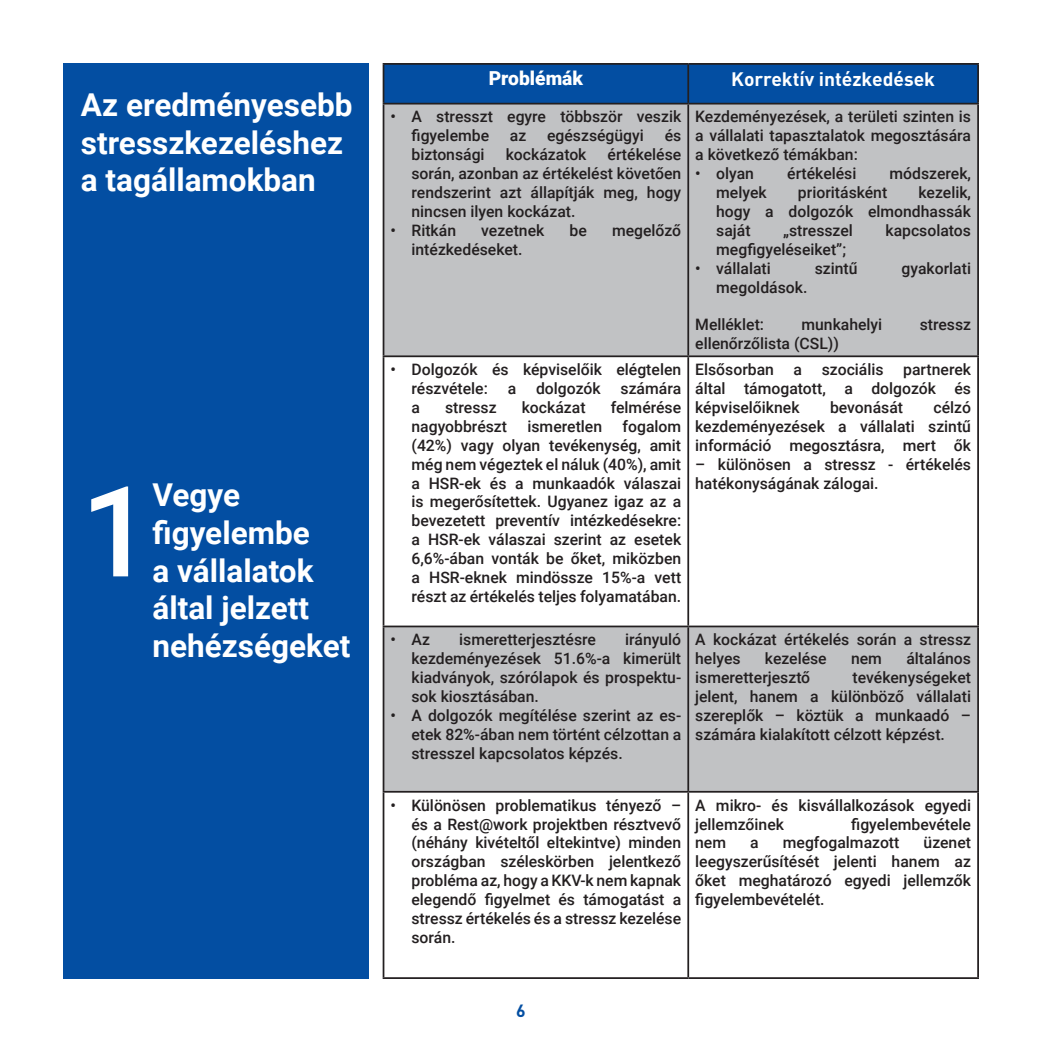
<style>
.page{position:relative;width:1042px;height:1042px;background:#fff}
.page>*{position:absolute;margin:0;border:0;box-sizing:border-box;transform-origin:0 0}
.t1{font:500 126px "Roboto";color:#fff}
.t2{font:700 31.5px/37.8px "Roboto";color:#fff}
.t3{font:700 19.25px "DIN Pro";color:#fff}
.t4{font:900 19.25px "Roboto";color:#fff}
.t5{font:700 17.5px "DIN Pro";color:#034ea2}
.t6{font:500 15.75px/18.9px "Roboto";color:#231f20;text-align:justify}
</style>
<div class="page">
<div style="left:384px;top:65px;width:593px;height:38px;background:#034ea2"></div>
<svg style="left:384px;top:104px;width:593px;height:687px;fill:#c1c2c4"></svg>
<hr style="left:383px;top:63px;width:305px;height:2px;background:#231f20">
<hr style="left:383px;top:65px;width:1px;height:38px;background:#231f20">
<hr style="left:688px;top:63px;width:291px;height:2px;background:#231f20">
<hr style="left:687px;top:65px;width:2px;height:38px;background:#231f20">
<hr style="left:977px;top:65px;width:2px;height:38px;background:#231f20">
<hr style="left:383px;top:103px;width:305px;height:1px;background:#231f20">
<hr style="left:383px;top:104px;width:1px;height:251px;background:#231f20">
<hr style="left:688px;top:103px;width:291px;height:1px;background:#231f20">
<hr style="left:687px;top:104px;width:2px;height:251px;background:#231f20">
<hr style="left:977px;top:104px;width:2px;height:251px;background:#231f20">
<hr style="left:383px;top:355px;width:305px;height:2px;background:#231f20">
<hr style="left:383px;top:357px;width:1px;height:268px;background:#231f20">
<hr style="left:688px;top:355px;width:291px;height:2px;background:#231f20">
<hr style="left:687px;top:357px;width:2px;height:268px;background:#231f20">
<hr style="left:977px;top:357px;width:2px;height:268px;background:#231f20">
<hr style="left:383px;top:625px;width:305px;height:2px;background:#231f20">
<hr style="left:383px;top:627px;width:1px;height:164px;background:#231f20">
<hr style="left:688px;top:625px;width:291px;height:2px;background:#231f20">
<hr style="left:687px;top:627px;width:2px;height:164px;background:#231f20">
<hr style="left:977px;top:627px;width:2px;height:164px;background:#231f20">
<hr style="left:383px;top:791px;width:305px;height:1px;background:#231f20">
<hr style="left:383px;top:792px;width:1px;height:185px;background:#231f20">
<hr style="left:688px;top:791px;width:291px;height:1px;background:#231f20">
<hr style="left:687px;top:792px;width:2px;height:185px;background:#231f20">
<hr style="left:977px;top:792px;width:2px;height:185px;background:#231f20">
<hr style="left:383px;top:977px;width:305px;height:2px;background:#231f20">
<hr style="left:688px;top:977px;width:291px;height:2px;background:#231f20">
<div style="left:63px;top:63px;width:305px;height:916px;background:#034ea2"></div>
<h2 class="t2" style="left:81px;top:85px;width:273px">Az eredményesebb stresszkezeléshez a tagállamokban</h2>
<h1 class="t1" style="left:81px;top:443px;width:73px">1</h1>
<h2 class="t2" style="left:153px;top:475px;width:199px">Vegye figyelembe<br>a vállalatok által jelzett nehézségeket</h2>
<p class="t4" style="left:489px;top:65px;width:96px">Problémák</p>
<p class="t3" style="left:731px;top:66px;width:205px">Korrektív intézkedések</p>
<p class="t6" style="left:411px;top:107px;width:271px;text-indent:-21px">• A stresszt egyre többször veszik figyelembe</p>
<p class="t6" style="left:695px;top:107px;width:277px">Kezdeményezések, a területi szinten is a vállalati tapasztalatok megosztására a következő témákban:</p>
<p class="t6" style="left:695px;top:164px;width:60px">• olyan</p>
<p class="t6" style="left:787px;top:164px;width:71px">értékelési</p>
<p class="t6" style="left:889px;top:164px;width:83px">módszerek,</p>
<p class="t6" style="left:716px;top:182px;width:52px">melyek</p>
<p class="t6" style="left:798px;top:182px;width:91px">prioritásként</p>
<p class="t6" style="left:510px;top:126px;width:18px">az</p>
<p class="t6" style="left:547px;top:126px;width:98px">egészségügyi</p>
<p class="t6" style="left:665px;top:126px;width:18px">és</p>
<p class="t6" style="left:411px;top:145px;width:271px;text-indent:196px">értékelése során, azonban az értékelést követően rendszerint azt állapítják meg, hogy nincsen ilyen kockázat.</p>
<p class="t6" style="left:390px;top:220px;width:67px">• Ritkán</p>
<p class="t6" style="left:481px;top:220px;width:65px">vezetnek</p>
<p class="t6" style="left:569px;top:220px;width:19px">be</p>
<p class="t6" style="left:612px;top:220px;width:71px">megelőző</p>
<p class="t6" style="left:411px;top:239px;width:112px">intézkedéseket.</p>
<p class="t6" style="left:411px;top:145px;width:75px">biztonsági</p>
<p class="t6" style="left:506px;top:145px;width:82px">kockázatok</p>
<p class="t6" style="left:716px;top:182px;width:256px;text-indent:202px">kezelik, hogy a dolgozók elmondhassák saját</p>
<p class="t6" style="left:783px;top:220px;width:71px">„stresszel</p>
<p class="t6" style="left:885px;top:220px;width:87px">kapcsolatos</p>
<p class="t6" style="left:716px;top:239px;width:131px">megfigyeléseiket”;</p>
<p class="t6" style="left:695px;top:258px;width:77px">• vállalati</p>
<p class="t6" style="left:815px;top:258px;width:44px">szintű</p>
<p class="t6" style="left:901px;top:258px;width:71px">gyakorlati</p>
<p class="t6" style="left:716px;top:277px;width:93px">megoldások.</p>
<p class="t6" style="left:695px;top:315px;width:70px">Melléklet:</p>
<p class="t6" style="left:801px;top:315px;width:82px">munkahelyi</p>
<p class="t6" style="left:919px;top:315px;width:53px">stressz</p>
<p class="t6" style="left:695px;top:334px;width:145px">ellenőrzőlista (CSL))</p>
<p class="t6" style="left:411px;top:359px;width:271px;text-indent:-21px">• Dolgozók és képviselőik elégtelen részvétele:</p>
<p class="t6" style="left:508px;top:378px;width:10px">a</p>
<p class="t6" style="left:536px;top:378px;width:66px">dolgozók</p>
<p class="t6" style="left:620px;top:378px;width:62px">számára</p>
<p class="t6" style="left:411px;top:397px;width:10px">a</p>
<p class="t6" style="left:445px;top:397px;width:53px">stressz</p>
<p class="t6" style="left:522px;top:397px;width:65px">kockázat</p>
<p class="t6" style="left:611px;top:397px;width:72px">felmérése</p>
<p class="t6" style="left:411px;top:416px;width:97px">nagyobbrészt</p>
<p class="t6" style="left:527px;top:416px;width:76px">ismeretlen</p>
<p class="t6" style="left:411px;top:416px;width:271px;text-indent:211px">fogalom (42%) vagy olyan tevékenység, amit még nem végeztek el náluk (40%), amit a HSR-ek és a munkaadók válaszai is megerősítettek. Ugyanez igaz az a bevezetett preventív intézkedésekre: a HSR-ek válaszai szerint az esetek 6,6%-ában vonták be őket, miközben a HSR-eknek mindössze 15%-a vett részt az értékelés teljes folyamatában.</p>
<p class="t6" style="left:390px;top:629px;width:41px">• Az</p>
<p class="t6" style="left:459px;top:629px;width:138px">ismeretterjesztésre</p>
<p class="t6" style="left:411px;top:629px;width:271px;text-indent:214px">irányuló kezdeményezések 51.6%-a kimerült kiadványok, szórólapok és prospektu&shy;sok kiosztásában.</p>
<p class="t6" style="left:411px;top:705px;width:271px;text-indent:-21px">• A dolgozók megítélése szerint az es&shy;etek 82%-ában nem történt célzottan a stresszel kapcsolatos képzés.</p>
<p class="t6" style="left:695px;top:359px;width:277px">Elsősorban a szociális partnerek által támogatott, a dolgozók és képviselőiknek</p>
<p class="t6" style="left:695px;top:397px;width:277px;text-indent:238px">célzó kezdeményezések a vállalati szintű információ megosztásra, mert ők</p>
<p class="t6" style="left:695px;top:454px;width:277px">– különösen a stressz - értékelés hatékonyságának zálogai.</p>
<p class="t6" style="left:830px;top:397px;width:75px">bevonását</p>
<p class="t6" style="left:695px;top:629px;width:277px">A kockázat értékelés során a stressz helyes</p>
<p class="t6" style="left:765px;top:648px;width:63px">kezelése</p>
<p class="t6" style="left:851px;top:648px;width:32px">nem</p>
<p class="t6" style="left:906px;top:648px;width:66px">általános</p>
<p class="t6" style="left:695px;top:667px;width:117px">ismeretterjesztő</p>
<p class="t6" style="left:695px;top:667px;width:277px;text-indent:157px">tevékenységeket jelent, hanem a különböző vállalati szereplők – köztük a munkaadó – számára kialakított célzott képzést.</p>
<p class="t6" style="left:411px;top:795px;width:271px;text-indent:-21px">• Különösen problematikus tényező – és a Rest@work projektben résztvevő (néhány kivételtől eltekintve) minden országban széleskörben jelentkező probléma az, hogy a KKV-k nem kapnak elegendő figyelmet és támogatást a stressz értékelés és a stressz kezelése során.</p>
<p class="t6" style="left:695px;top:795px;width:277px">A mikro- és kisvállalkozások egyedi jellemzőinek</p>
<p class="t6" style="left:851px;top:814px;width:121px">figyelembevétele</p>
<p class="t6" style="left:695px;top:833px;width:32px">nem</p>
<p class="t6" style="left:750px;top:833px;width:10px">a</p>
<p class="t6" style="left:783px;top:833px;width:118px">megfogalmazott</p>
<p class="t6" style="left:695px;top:833px;width:277px;text-indent:228px">üzenet leegyszerűsítését jelenti hanem az őket meghatározó egyedi jellemzők figyelembevételét.</p>
<p class="t5" style="left:516px;top:999px;width:11px">6</p>
</div>
